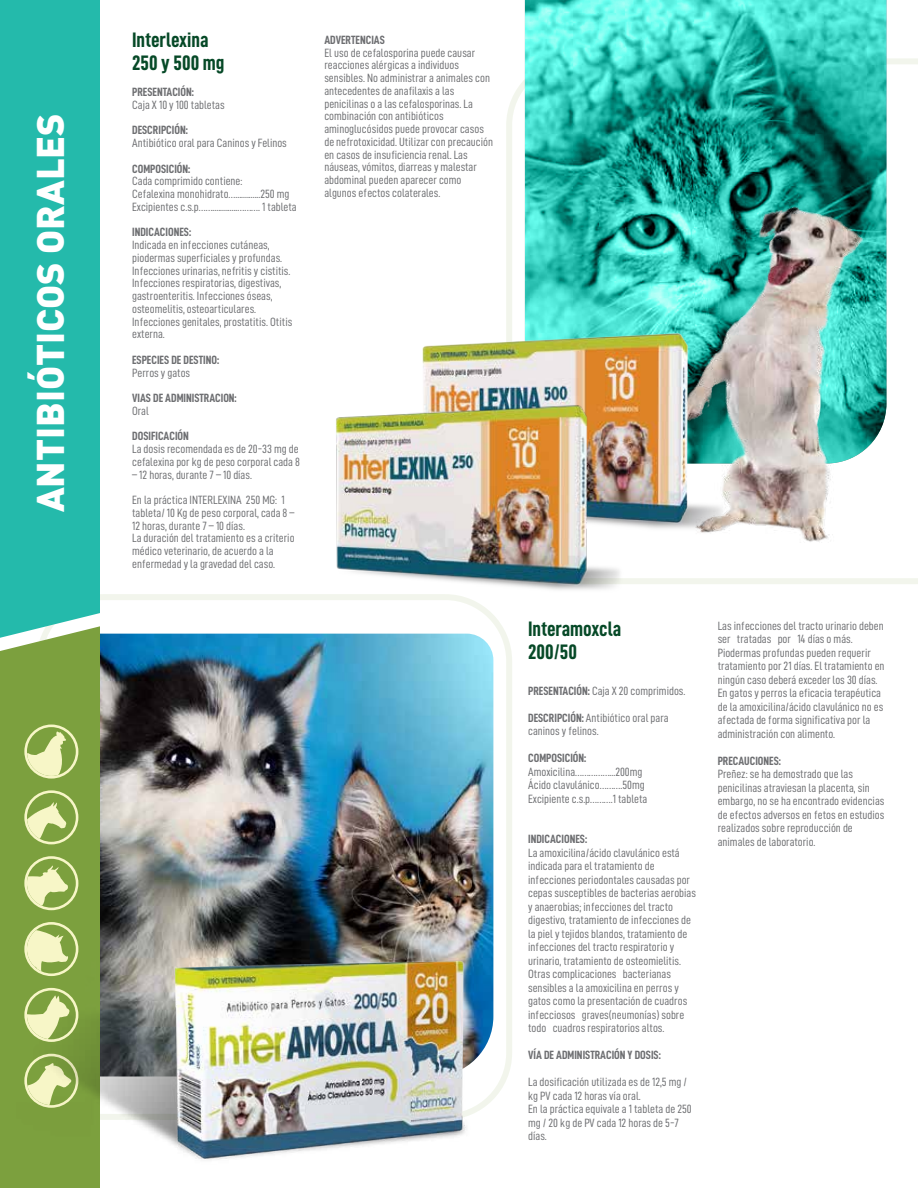
<style>
.page{position:relative;width:918px;height:1188px;background:#fff}
.page>*{position:absolute;margin:0;border:0;box-sizing:border-box;transform-origin:0 0}
.t1{font:900 37.8px "DIN";color:#fff}
.t2{font:21px/22.5px "D DIN Condensed Bold";color:#064927}
.t3{font:12px/13.5px "D DIN Condensed";color:#6d6e71}
.t4{font:12px "D DIN Condensed Bold";color:#6d6e71}
.s1{font-family:"D DIN Condensed Bold"}
</style>
<div class="page">
<svg style="left:506px;top:58px;width:412px;height:526px"></svg>
<img style="left:100px;top:634px;width:393px;height:186px">
<svg style="left:525px;top:0;width:361px;height:301px;background:#2eb9ab"></svg>
<div style="left:0;top:0;width:100px;height:626px;background:#24baab"></div>
<svg style="left:0;top:626px;width:100px;height:562px;background:#82a64b"></svg>
<img style="left:636px;top:163px;width:282px;height:393px">
<img style="left:422px;top:301px;width:342px;height:265px">
<img style="left:265px;top:375px;width:394px;height:251px">
<img style="left:5px;top:820px;width:507px;height:368px">
<svg style="left:24px;top:988px;width:54px;height:54px;background:#b1c57a"></svg>
<svg style="left:24px;top:922px;width:54px;height:54px;background:#b8ca81"></svg>
<svg style="left:24px;top:856px;width:54px;height:54px;background:#b0c478"></svg>
<svg style="left:24px;top:790px;width:54px;height:54px;background:#a9bf70"></svg>
<svg style="left:24px;top:725px;width:54px;height:54px;background:#b2c67b"></svg>
<h1 class="t1" style="left:25px;top:512px;width:401px;rotate:-90deg">ANTIBIÓTICOS ORALES</h1>
<h2 class="t2" style="left:132px;top:29px;width:94px">Interlexina<br>250 y 500 mg</h2>
<p class="t4" style="left:132px;top:85px;width:63px">PRESENTACIÓN:</p>
<p class="t3" style="left:132px;top:98px;width:94px">Caja X 10 y 100 tabletas</p>
<p class="t4" style="left:132px;top:124px;width:57px">DESCRIPCIÓN:</p>
<p class="t3" style="left:132px;top:136px;width:156px">Antibiótico oral para Caninos y Felinos</p>
<p class="t4" style="left:132px;top:162px;width:60px">COMPOSICIÓN:</p>
<p class="t3" style="left:132px;top:175px;width:166px;line-height:12.8px">Cada comprimido contiene:<br>Cefalexina monohidrato….............250 mg<br>Excipientes c.s.p…….............………. 1 tableta</p>
<p class="t4" style="left:132px;top:226px;width:60px">INDICACIONES:</p>
<p class="t3" style="left:132px;top:238px;width:162px;line-height:12.8px">Indicada en infecciones cutáneas, piodermas superficiales y profundas.<br>Infecciones urinarias, nefritis y cistitis.<br>Infecciones respiratorias, digestivas, gastroenteritis. Infecciones óseas, osteomelitis, osteoarticulares.<br>Infecciones genitales, prostatitis. Otitis externa.</p>
<p class="t4" style="left:132px;top:353px;width:88px">ESPECIES DE DESTINO:</p>
<p class="t3" style="left:132px;top:366px;width:60px">Perros y gatos</p>
<p class="t4" style="left:132px;top:391px;width:106px">VIAS DE ADMINISTRACION:</p>
<p class="t3" style="left:132px;top:404px;width:18px">Oral</p>
<p class="t4" style="left:132px;top:430px;width:58px">DOSIFICACIÓN</p>
<p class="t3" style="left:132px;top:442px;width:169px;line-height:12.8px">La dosis recomendada es de 20-33 mg de cefalexina por kg de peso corporal cada 8</p>
<p class="t3" style="left:132px;top:462px;width:154px;line-height:25.5px">– 12 horas, durante 7 – 10 días.<br>En la práctica INTERLEXINA 250 MG: 1</p>
<p class="t3" style="left:132px;top:506px;width:164px;line-height:12.8px">tableta/ 10 Kg de peso corporal, cada 8 – 12 horas, durante 7 – 10 días.<br>La duración del tratamiento es a criterio médico veterinario, de acuerdo a la enfermedad y la gravedad del caso.</p>
<p class="t4" style="left:324px;top:33px;width:62px">ADVERTENCIAS</p>
<p class="t3" style="left:324px;top:46px;width:170px;line-height:12.8px">El uso de cefalosporina puede causar reacciones alérgicas a individuos sensibles. No administrar a animales con antecedentes de anafilaxis a las penicilinas o a las cefalosporinas. La combinación con antibióticos aminoglucósidos puede provocar casos de nefrotoxicidad. Utilizar con precaución en casos de insuficiencia renal. Las náuseas, vómitos, diarreas y malestar abdominal pueden aparecer como algunos efectos colaterales.</p>
<h2 class="t2" style="left:528px;top:617px;width:95px">Interamoxcla<br>200/50</h2>
<p class="t3" style="left:528px;top:683px;width:159px"><span class="s1">PRESENTACIÓN:</span> Caja X 20 comprimidos.</p>
<p class="t3" style="left:528px;top:710px;width:142px"><span class="s1">DESCRIPCIÓN:</span> Antibiótico oral para caninos y felinos.</p>
<p class="t4" style="left:528px;top:751px;width:60px">COMPOSICIÓN:</p>
<p class="t3" style="left:528px;top:764px;width:121px">Amoxicilina……………...200mg<br>Ácido clavulánico……….50mg<br>Excipiente c.s.p……….1 tableta</p>
<p class="t4" style="left:528px;top:832px;width:60px">INDICACIONES:</p>
<p class="t3" style="left:528px;top:845px;width:169px">La amoxicilina/ácido clavulánico está indicada para el tratamiento de infecciones periodontales causadas por cepas susceptibles de bacterias aerobias y anaerobias; infecciones del tracto digestivo, tratamiento de infecciones de la piel y tejidos blandos, tratamiento de infecciones del tracto respiratorio y urinario, tratamiento de osteomielitis.<br>Otras complicaciones bacterianas sensibles a la amoxicilina en perros y gatos como la presentación de cuadros infecciosos graves(neumonías) sobre todo cuadros respiratorios altos.</p>
<p class="t4" style="left:528px;top:1048px;width:134px">VÍA DE ADMINISTRACIÓN Y DOSIS:</p>
<p class="t3" style="left:528px;top:1075px;width:165px">La dosificación utilizada es de 12,5 mg / kg PV cada 12 horas vía oral.<br>En la práctica equivale a 1 tableta de 250 mg / 20 kg de PV cada 12 horas de 5-7 días.</p>
<p class="t3" style="left:718px;top:619px;width:168px">Las infecciones del tracto urinario deben ser tratadas por 14 días o más.<br>Piodermas profundas pueden requerir tratamiento por 21 días. El tratamiento en ningún caso deberá exceder los 30 días.<br>En gatos y perros la eficacia terapéutica de la amoxicilina/ácido clavulánico no es afectada de forma significativa por la administración con alimento.</p>
<p class="t4" style="left:718px;top:754px;width:65px">PRECAUCIONES:</p>
<p class="t3" style="left:718px;top:767px;width:168px">Preñez: se ha demostrado que las penicilinas atraviesan la placenta, sin embargo, no se ha encontrado evidencias de efectos adversos en fetos en estudios realizados sobre reproducción de animales de laboratorio.</p>
</div>
